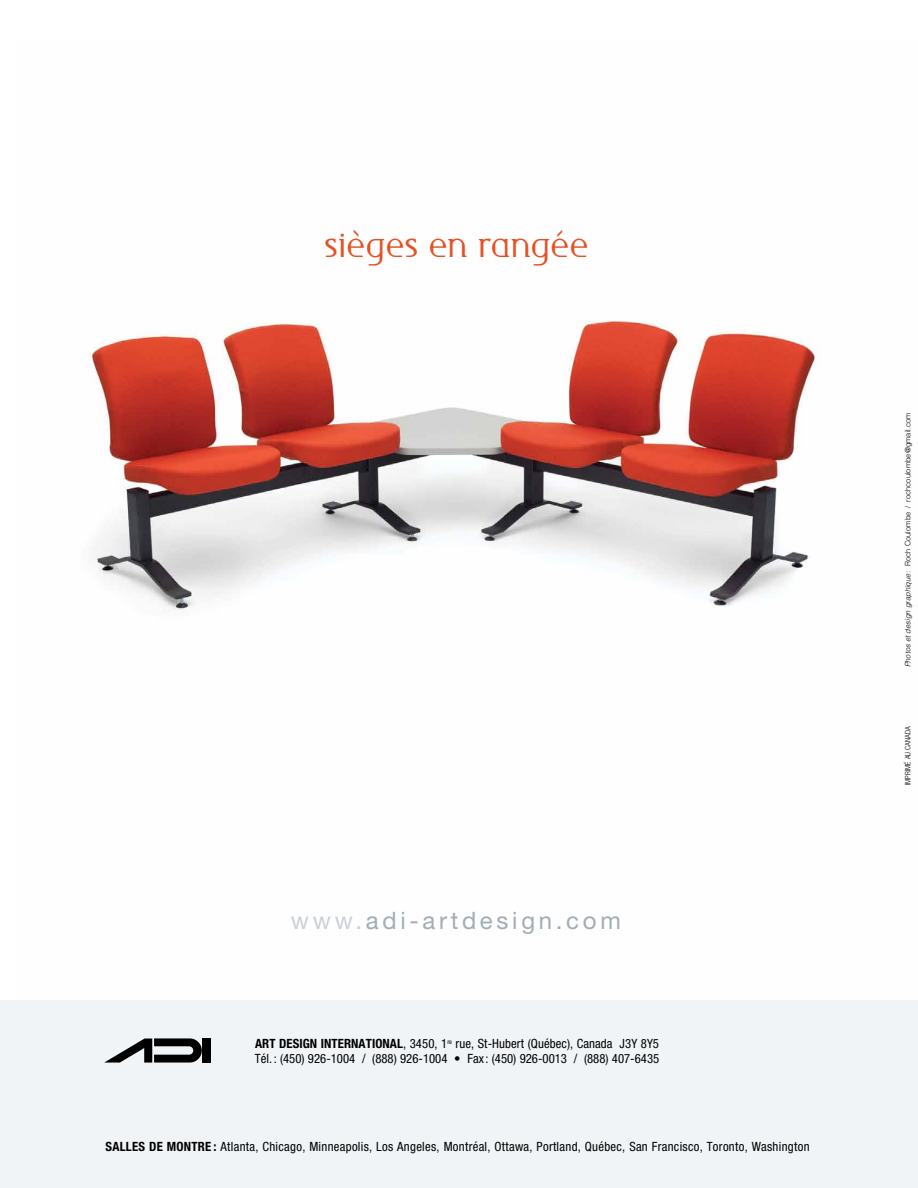
<style>
.page{position:relative;width:918px;height:1188px;background:#fff}
.page>*{position:absolute;margin:0;border:0;box-sizing:border-box;transform-origin:0 0}
.t1{font:300 40.05px "Maverick";letter-spacing:-.01em;color:#e45224}
.t2{font:24px "Helvetica Neue";letter-spacing:.155em;color:#a2adb6}
.t3{font:condensed 12.75px/15px "Helvetica Neue";color:#000}
.t4{font:condensed 12.75px "Helvetica Neue";letter-spacing:.025em;color:#000}
.t5{font:300 7.5px "Helvetica";color:#000}
.t6{font:300 condensed 7.5px "Helvetica Neue";color:#000}
.s1{color:#cbd1d7}
.s2{font-weight:700}
.s3{font-style:italic}
.s4{font-family:"Helvetica Neue";font-stretch:condensed}
</style>
<div class="page">
<img style="left:17px;top:321px;width:901px;height:680px">
<div style="left:0;top:1001px;width:918px;height:187px;background:#f1f4f6"></div>
<div style="left:203px;top:1038px;width:8px;height:25px;background:#000"></div>
<svg style="left:104px;top:1038px;width:98px;height:25px"></svg>
<h1 class="t1" style="left:324px;top:221px;width:266px">sièges en rangée</h1>
<h2 class="t2" style="left:291px;top:906px;width:331px"><span class="s1">www.</span>adi-artdesign.com</h2>
<p class="t3" style="left:255px;top:1036px;width:406px"><span class="s2">ART DESIGN INTERNATIONAL</span>, 3450, 1<sup>re</sup> rue, St-Hubert (Québec), Canada J3Y 8Y5<br>Tél. : (450) 926-1004 / (888) 926-1004 • Fax : (450) 926-0013 / (888) 407-6435</p>
<p class="t4" style="left:105px;top:1139px;width:706px"><span class="s2">SALLES DE MONTRE :</span> Atlanta, Chicago, Minneapolis, Los Angeles, Montréal, Ottawa, Portland, Québec, San Francisco, Toronto, Washington</p>
<p class="t5" style="left:903px;top:667px;width:256px;rotate:-90deg"><span class="s3">Photos et design graphique:</span> Roch Coulombe <span class="s4">/</span> rochcoulombe@gmail.com</p>
<p class="t6" style="left:904px;top:785px;width:60px;rotate:-90deg">IMPRIMÉ AU CANADA</p>
</div>
